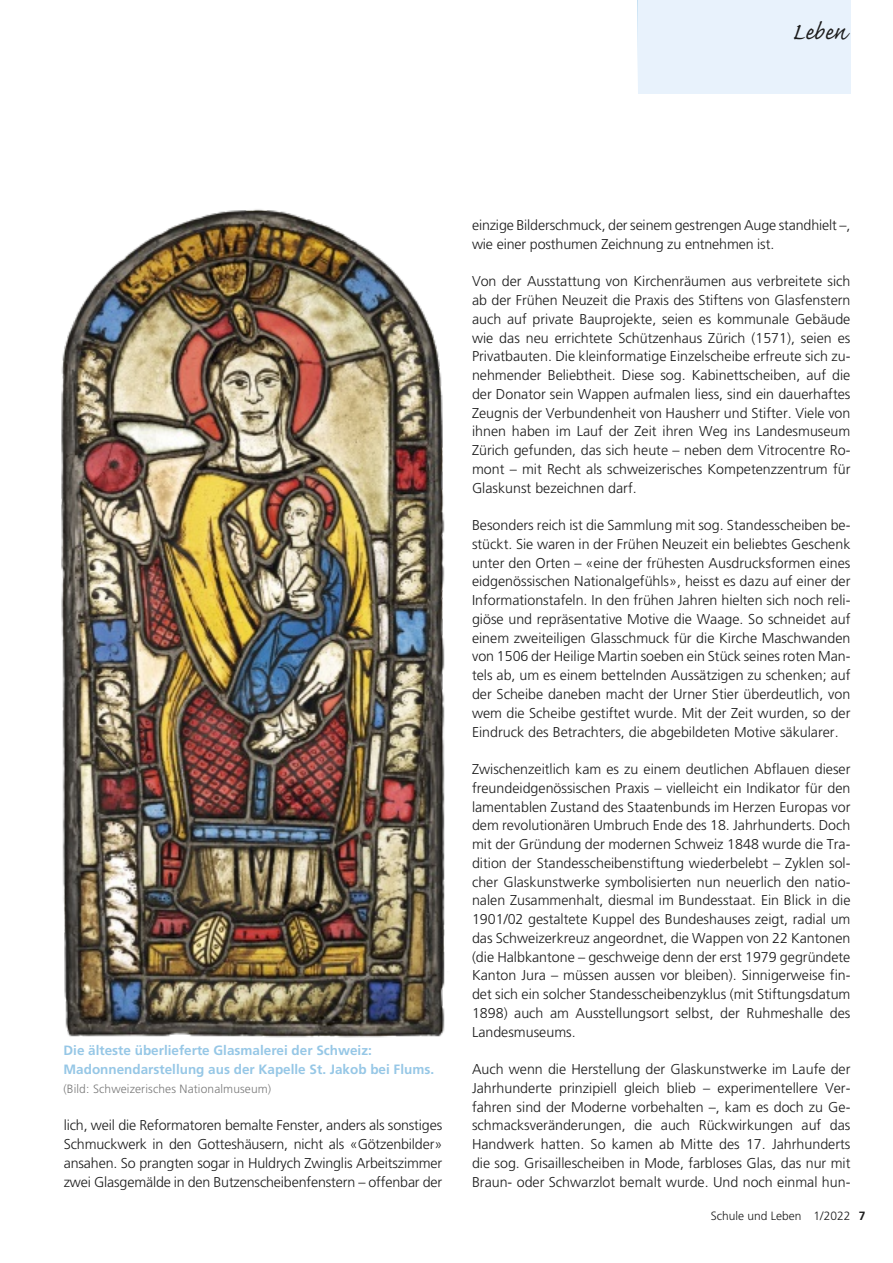
<style>
.page{position:relative;width:893px;height:1263px;background:#fff}
.page>*{position:absolute;margin:0;border:0;box-sizing:border-box;transform-origin:0 0}
.t1{font:300 14.25px/18.8px "Frutiger";color:#1c1c1c;text-align:justify}
.t2{font:700 13.5px/18.8px "Frutiger";color:#96c7e6}
.t3{font:300 12px "Frutiger";letter-spacing:.01em;color:#7a7a7a}
.t4{font:300 12px "Frutiger LT Std";color:#1c1c1c}
.s1{font-weight:700}
</style>
<div class="page">
<div style="left:638px;top:0;width:212px;height:94px;background:#e8f2fc"></div>
<img style="left:61px;top:209px;width:384px;height:829px">
<p class="t2" style="left:63px;top:1041px;width:372px">Die älteste überlieferte Glasmalerei der Schweiz:<br>Madonnendarstellung aus der Kapelle St. Jakob bei Flums.</p>
<p class="t3" style="left:63px;top:1082px;width:209px">(Bild: Schweizerisches Nationalmuseum)</p>
<p class="t1" style="left:64px;top:1116px;width:380px">lich, weil die Reformatoren bemalte Fenster, anders als sonstiges Schmuckwerk in den Gotteshäusern, nicht als «Götzenbilder» ansahen. So prangten sogar in Huldrych Zwinglis Arbeitszimmer zwei Glasgemälde in den Butzenscheibenfenstern – offenbar der</p>
<p class="t1" style="left:472px;top:216px;width:380px">einzige Bilderschmuck, der seinem gestrengen Auge standhielt –, wie einer posthumen Zeichnung zu entnehmen ist.</p>
<p class="t1" style="left:472px;top:272px;width:380px">Von der Ausstattung von Kirchenräumen aus verbreitete sich ab der Frühen Neuzeit die Praxis des Stiftens von Glasfenstern auch auf private Bauprojekte, seien es kommunale Gebäude wie das neu errichtete Schützenhaus Zürich (1571), seien es Privatbauten. Die kleinformatige Einzelscheibe erfreute sich zu&shy;nehmender Beliebtheit. Diese sog. Kabinettscheiben, auf die der Donator sein Wappen aufmalen liess, sind ein dauerhaftes Zeugnis der Verbundenheit von Hausherr und Stifter. Viele von ihnen haben im Lauf der Zeit ihren Weg ins Landesmuseum Zürich gefunden, das sich heute – neben dem Vitrocentre Ro&shy;mont – mit Recht als schweizerisches Kompetenzzentrum für Glaskunst bezeichnen darf.</p>
<p class="t1" style="left:472px;top:516px;width:380px">Besonders reich ist die Sammlung mit sog. Standesscheiben be&shy;stückt. Sie waren in der Frühen Neuzeit ein beliebtes Geschenk unter den Orten – «eine der frühesten Ausdrucksformen eines eidgenössischen Nationalgefühls», heisst es dazu auf einer der Informationstafeln. In den frühen Jahren hielten sich noch reli&shy;giöse und repräsentative Motive die Waage. So schneidet auf einem zweiteiligen Glasschmuck für die Kirche Maschwanden von 1506 der Heilige Martin soeben ein Stück seines roten Man&shy;tels ab, um es einem bettelnden Aussätzigen zu schenken; auf der Scheibe daneben macht der Urner Stier überdeutlich, von wem die Scheibe gestiftet wurde. Mit der Zeit wurden, so der Eindruck des Betrachters, die abgebildeten Motive säkularer.</p>
<p class="t1" style="left:472px;top:760px;width:380px">Zwischenzeitlich kam es zu einem deutlichen Abflauen dieser freundeidgenössischen Praxis – vielleicht ein Indikator für den lamentablen Zustand des Staatenbunds im Herzen Europas vor dem revolutionären Umbruch Ende des 18. Jahrhunderts. Doch mit der Gründung der modernen Schweiz 1848 wurde die Tra&shy;dition der Standesscheibenstiftung wiederbelebt – Zyklen sol&shy;cher Glaskunstwerke symbolisierten nun neuerlich den natio&shy;nalen Zusammenhalt, diesmal im Bundesstaat. Ein Blick in die 1901/02 gestaltete Kuppel des Bundeshauses zeigt, radial um das Schweizerkreuz angeordnet, die Wappen von 22 Kantonen (die Halbkantone – geschweige denn der erst 1979 gegründete Kanton Jura – müssen aussen vor bleiben). Sinnigerweise fin&shy;det sich ein solcher Standesscheibenzyklus (mit Stiftungsdatum 1898) auch am Ausstellungsort selbst, der Ruhmeshalle des Landesmuseums.</p>
<p class="t1" style="left:472px;top:1060px;width:380px">Auch wenn die Herstellung der Glaskunstwerke im Laufe der Jahrhunderte prinzipiell gleich blieb – experimentellere Ver&shy;fahren sind der Moderne vorbehalten –, kam es doch zu Ge&shy;schmacksveränderungen, die auch Rückwirkungen auf das Handwerk hatten. So kamen ab Mitte des 17. Jahrhunderts die sog. Grisaillescheiben in Mode, farbloses Glas, das nur mit Braun- oder Schwarzlot bemalt wurde. Und noch einmal hun-</p>
<p class="t4" style="left:711px;top:1209px;width:156px">Schule und Leben 1/2022 <span class="s1">7</span></p>
</div>
